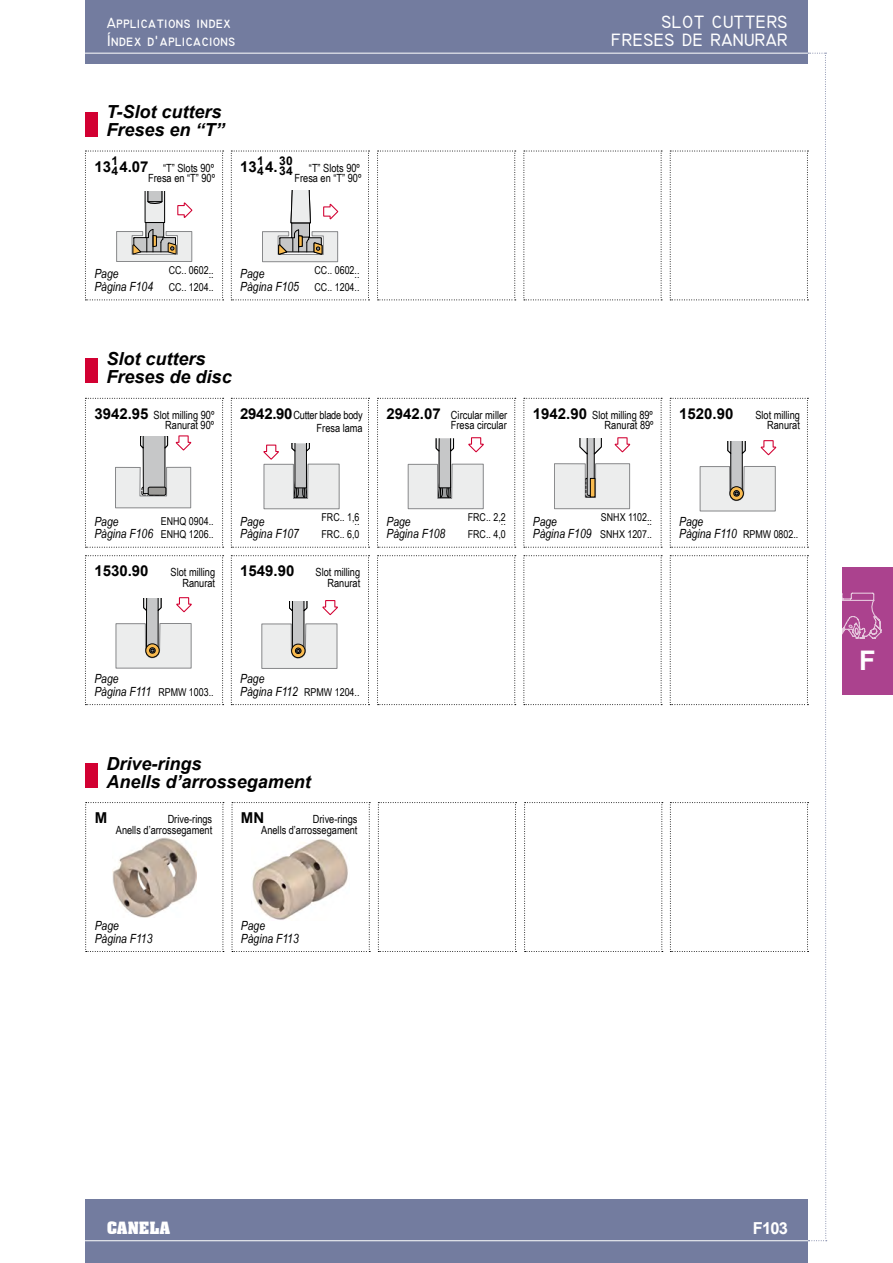
<style>
.page{position:relative;width:893px;height:1263px;background:#fff}
.page>*{position:absolute;margin:0;border:0;box-sizing:border-box;transform-origin:0 0}
.t1{font:700 27px "Arial";color:#fff}
.t2{font:italic 700 18px "Arial";color:#000}
.t3{font:700 18px "Technic";color:#fff}
.t4{font:700 16.5px "Aachen BT";color:#fff}
.t5{font:700 16.5px "Arial";color:#fff}
.t6{font:700 15px "Arial";color:#000}
.t7{font:700 15px "Technic";color:#fff}
.t8{font:italic 12.6px "Arial Narrow";color:#000}
.t9{font:700 12px/10.5px "Arial";color:#000}
.t10{font:11.25px "Arial Narrow";color:#000}
.t11{font:11.25px "Arial Narrow";letter-spacing:-.02em;color:#000}
.t12{font:10.8px/17.5px "Arial Narrow";color:#000}
.s1{font-family:"Arial";font-weight:400}
</style>
<div class="page">
<div style="left:85px;top:0;width:723px;height:64px;background:#737c9f"></div>
<hr style="left:85px;top:53px;width:723px;height:1px;background:#fff">
<div style="left:85px;top:1199px;width:723px;height:64px;background:#737c9f"></div>
<hr style="left:85px;top:1240px;width:723px;height:1px;background:#fff">
<div style="left:85px;top:112px;width:13px;height:24px;background:#d20032"></div>
<svg style="left:523px;top:151px;width:139px;height:149px"></svg>
<svg style="left:377px;top:151px;width:139px;height:149px"></svg>
<svg style="left:232px;top:802px;width:138px;height:150px"></svg>
<svg style="left:85px;top:802px;width:139px;height:150px"></svg>
<svg style="left:524px;top:802px;width:139px;height:150px"></svg>
<svg style="left:378px;top:802px;width:139px;height:150px"></svg>
<div style="left:85px;top:763px;width:13px;height:25px;background:#d20032"></div>
<div style="left:85px;top:358px;width:13px;height:25px;background:#d20032"></div>
<svg style="left:377px;top:555px;width:139px;height:150px"></svg>
<svg style="left:523px;top:555px;width:139px;height:150px"></svg>
<img style="left:251px;top:838px;width:99px;height:82px">
<img style="left:113px;top:838px;width:83px;height:79px">
<svg style="left:85px;top:151px;width:139px;height:149px"></svg>
<div style="left:141px;top:184px;width:28px;height:6px;background:#fff"></div>
<svg style="left:231px;top:151px;width:138px;height:149px"></svg>
<hr style="left:287px;top:188px;width:26px;height:2px;background:#fff">
<svg style="left:670px;top:53px;width:157px;height:1188px"></svg>
<div style="left:725px;top:436px;width:22px;height:5px;background:#fff"></div>
<svg style="left:85px;top:555px;width:139px;height:150px"></svg>
<div style="left:141px;top:592px;width:23px;height:6px;background:#fff"></div>
<svg style="left:231px;top:555px;width:138px;height:150px"></svg>
<div style="left:285px;top:593px;width:25px;height:7px;background:#fff"></div>
<svg style="left:523px;top:398px;width:139px;height:150px"></svg>
<hr style="left:578px;top:434px;width:26px;height:4px;background:#fff">
<svg style="left:377px;top:398px;width:139px;height:150px"></svg>
<svg style="left:231px;top:398px;width:138px;height:150px"></svg>
<svg style="left:85px;top:398px;width:139px;height:150px"></svg>
<hr style="left:139px;top:432px;width:31px;height:4px;background:#fff">
<div style="left:148px;top:487px;width:18px;height:8px;background:#9d9c99;border-radius:2px"></div>
<div style="left:148px;top:487px;width:18px;height:8px;border:1px solid #000;border-radius:2px"></div>
<div style="left:842px;top:568px;width:51px;height:127px;background:#ab428e"></div>
<svg style="left:842px;top:592px;width:40px;height:47px"></svg>
<h3 class="t7" style="left:107px;top:15px;width:125px">Applications index</h3>
<h2 class="t3" style="left:661px;top:12px;width:128px">SLOT CUTTERS</h2>
<h3 class="t7" style="left:107px;top:33px;width:130px"><span class="s1">Í</span>ndex d'aplicacions</h3>
<h2 class="t3" style="left:611px;top:30px;width:178px">FRESES DE RANURAR</h2>
<h2 class="t2" style="left:107px;top:100px;width:116px">T-Slot cutters</h2>
<h2 class="t2" style="left:107px;top:118px;width:120px">Freses en “T”</h2>
<p class="t10" style="left:148px;top:170px;width:68px">Fresa en “T” 90º</p>
<p class="t10" style="left:294px;top:170px;width:68px">Fresa en “T” 90º</p>
<p class="t9" style="left:111px;top:156px;width:8px">1<br>4</p>
<p class="t9" style="left:279px;top:156px;width:15px">30<br>34</p>
<p class="t9" style="left:257px;top:156px;width:8px">1<br>4</p>
<h3 class="t6" style="left:94px;top:156px;width:56px">13 4.07</h3>
<h3 class="t6" style="left:240px;top:156px;width:39px">13 4.</h3>
<p class="t10" style="left:163px;top:159px;width:53px">“T” Slots 90º</p>
<p class="t10" style="left:309px;top:159px;width:53px">“T” Slots 90º</p>
<p class="t12" style="left:169px;top:261px;width:46px">CC.. 0602....<br>CC.. 1204..</p>
<p class="t8" style="left:94px;top:265px;width:26px">Page</p>
<p class="t8" style="left:240px;top:265px;width:26px">Page</p>
<p class="t8" style="left:94px;top:278px;width:60px">Pàgina F104</p>
<p class="t8" style="left:240px;top:278px;width:60px">Pàgina F105</p>
<p class="t12" style="left:315px;top:261px;width:46px">CC.. 0602....<br>CC.. 1204..</p>
<h2 class="t2" style="left:107px;top:347px;width:101px">Slot cutters</h2>
<h2 class="t2" style="left:107px;top:365px;width:127px">Freses de disc</h2>
<h3 class="t6" style="left:94px;top:404px;width:56px">3942.95</h3>
<p class="t10" style="left:154px;top:407px;width:62px">Slot milling 90º</p>
<p class="t10" style="left:165px;top:417px;width:51px">Ranurat 90º</p>
<h3 class="t6" style="left:240px;top:404px;width:54px">2942.90</h3>
<h3 class="t6" style="left:387px;top:404px;width:56px">2942.07</h3>
<h3 class="t6" style="left:533px;top:404px;width:56px">1942.90</h3>
<h3 class="t6" style="left:679px;top:404px;width:56px">1520.90</h3>
<p class="t11" style="left:294px;top:407px;width:71px">Cutter blade body</p>
<p class="t10" style="left:755px;top:407px;width:46px">Slot milling</p>
<p class="t10" style="left:451px;top:407px;width:58px">Circular miller</p>
<p class="t10" style="left:592px;top:407px;width:62px">Slot milling 89º</p>
<p class="t10" style="left:605px;top:417px;width:51px">Ranurat 89º</p>
<p class="t10" style="left:451px;top:417px;width:57px">Fresa circular</p>
<p class="t10" style="left:767px;top:417px;width:34px">Ranurat</p>
<p class="t10" style="left:317px;top:420px;width:48px">Fresa lama</p>
<p class="t8" style="left:94px;top:512px;width:26px">Page</p>
<p class="t8" style="left:94px;top:525px;width:60px">Pàgina F106</p>
<p class="t12" style="left:161px;top:515px;width:54px;line-height:13px">ENHQ 0904..<br>ENHQ 1206..</p>
<p class="t12" style="left:468px;top:508px;width:39px">FRC.. 2,2..<br>FRC.. 4,0</p>
<p class="t12" style="left:600px;top:508px;width:53px">SNHX 1102....<br>SNHX 1207..</p>
<p class="t12" style="left:321px;top:508px;width:39px">FRC.. 1,6..<br>FRC.. 6,0</p>
<p class="t8" style="left:240px;top:512px;width:26px">Page</p>
<p class="t8" style="left:679px;top:512px;width:26px">Page</p>
<p class="t8" style="left:387px;top:512px;width:26px">Page</p>
<p class="t8" style="left:533px;top:512px;width:26px">Page</p>
<p class="t8" style="left:240px;top:525px;width:60px">Pàgina F107</p>
<p class="t8" style="left:679px;top:525px;width:59px">Pàgina F110</p>
<p class="t8" style="left:387px;top:525px;width:60px">Pàgina F108</p>
<p class="t8" style="left:533px;top:525px;width:60px">Pàgina F109</p>
<p class="t12" style="left:743px;top:525px;width:57px">RPMW 0802..</p>
<h3 class="t6" style="left:94px;top:561px;width:56px">1530.90</h3>
<p class="t10" style="left:171px;top:564px;width:46px">Slot milling</p>
<p class="t10" style="left:182px;top:575px;width:34px">Ranurat</p>
<h3 class="t6" style="left:240px;top:561px;width:56px">1549.90</h3>
<p class="t10" style="left:316px;top:564px;width:46px">Slot milling</p>
<p class="t10" style="left:327px;top:575px;width:34px">Ranurat</p>
<p class="t8" style="left:94px;top:670px;width:26px">Page</p>
<p class="t8" style="left:94px;top:683px;width:58px">Pàgina F111</p>
<p class="t8" style="left:240px;top:670px;width:26px">Page</p>
<p class="t8" style="left:240px;top:683px;width:59px">Pàgina F112</p>
<p class="t12" style="left:158px;top:683px;width:57px">RPMW 1003..</p>
<p class="t12" style="left:304px;top:683px;width:57px">RPMW 1204..</p>
<h2 class="t2" style="left:107px;top:752px;width:97px">Drive-rings</h2>
<h2 class="t2" style="left:107px;top:770px;width:206px">Anells d’arrossegament</h2>
<h3 class="t6" style="left:95px;top:808px;width:14px">M</h3>
<h3 class="t6" style="left:241px;top:808px;width:25px">MN</h3>
<p class="t10" style="left:168px;top:811px;width:46px">Drive-rings</p>
<p class="t10" style="left:313px;top:811px;width:46px">Drive-rings</p>
<p class="t10" style="left:116px;top:821px;width:98px">Anells d’arrossegament</p>
<p class="t10" style="left:261px;top:821px;width:98px">Anells d’arrossegament</p>
<p class="t8" style="left:95px;top:917px;width:26px">Page</p>
<p class="t8" style="left:241px;top:917px;width:26px">Page</p>
<p class="t8" style="left:95px;top:929px;width:59px">Pàgina F113</p>
<p class="t8" style="left:241px;top:929px;width:59px">Pàgina F113</p>
<h1 class="t1" style="left:859px;top:642px;width:18px">F</h1>
<h3 class="t4" style="left:107px;top:1217px;width:65px">CANELA</h3>
<h3 class="t5" style="left:753px;top:1217px;width:37px">F103</h3>
</div>
